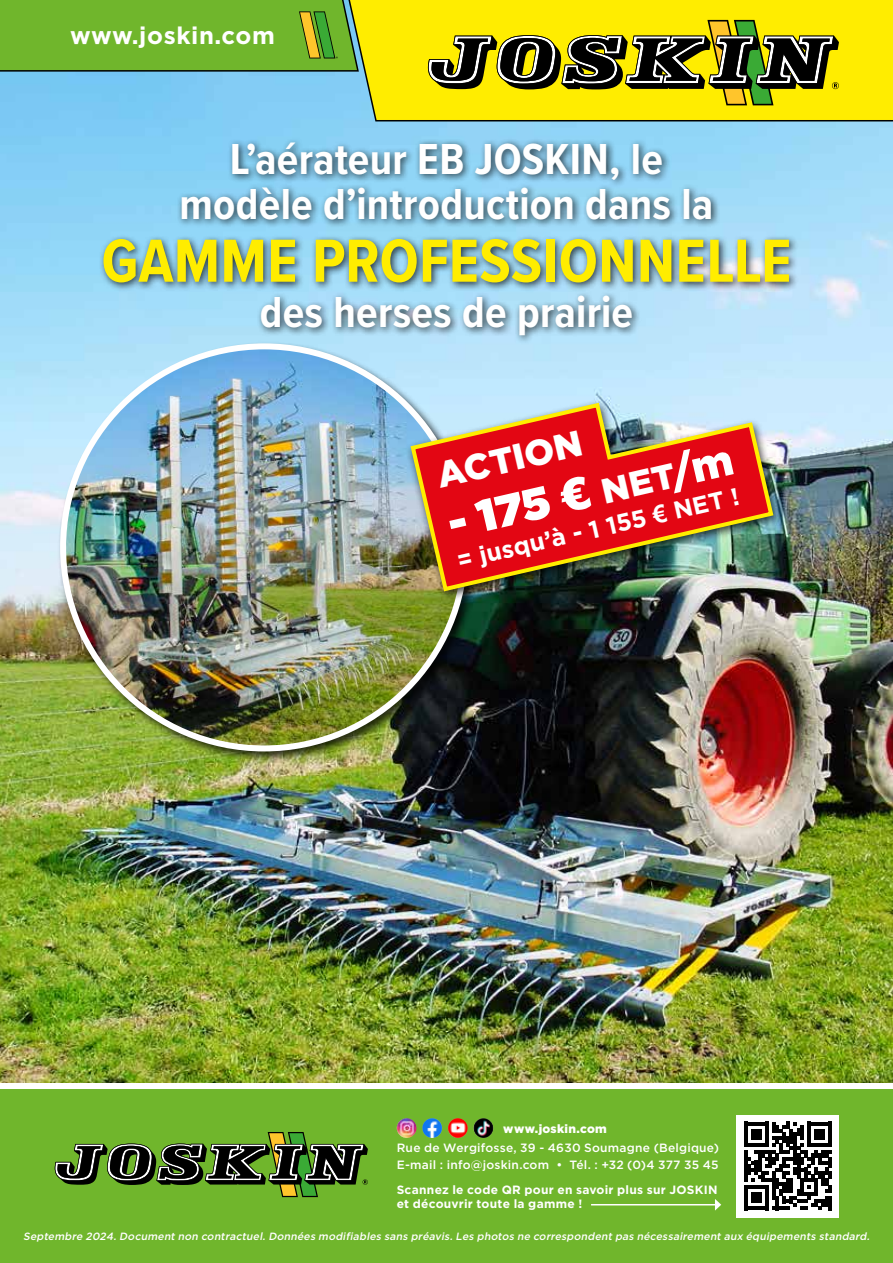
<style>
.page{position:relative;width:893px;height:1263px;background:#fff}
.page>*{position:absolute;margin:0;border:0;box-sizing:border-box;transform-origin:0 0}
.t1{font:700 63px "Proxima Nova Cond";letter-spacing:.005em;color:#ffed00}
.t2{font:700 45px/45px "Proxima Nova Cond";letter-spacing:.005em;color:#fff;text-align:center}
.t3{font:44.7px "Gotham Ultra";color:#fff}
.t4{font:900 36.15px "Gotham";color:#fff}
.t5{font:700 24.45px "Gotham";color:#fff}
.t6{font:700 24px "Gotham";letter-spacing:.025em;color:#fff}
.t7{font:500 12px/16.5px "Gotham";letter-spacing:.015em;color:#fff}
.t8{font:700 12px/14.4px "Gotham";letter-spacing:.02em;color:#fff}
.t9{font:900 12px "Gotham";letter-spacing:.02em;color:#fff}
.t10{font:italic 500 10.5px "Gotham";color:#fff}
.s1{font-family:"Arial";font-weight:900}
.s2{font-family:"Gotham";font-weight:900;font-size:35.1px}
.s3{font-family:"Gotham";font-weight:900;font-size:43.05px}
.s4{font-family:"Arial"}
</style>
<div class="page">
<div style="left:0;top:1089px;width:893px;height:174px;background:#70b62c"></div>
<svg style="left:55px;top:1132px;width:313px;height:65px"></svg>
<img style="left:397px;top:1118px;width:19px;height:20px;border-radius:10px">
<img style="left:473px;top:1118px;width:20px;height:20px;border-radius:10px">
<img style="left:422px;top:1118px;width:20px;height:20px;border-radius:10px">
<img style="left:448px;top:1118px;width:20px;height:20px;border-radius:10px">
<div style="left:737px;top:1115px;width:102px;height:102px;background:#fff"></div>
<svg style="left:744px;top:1122px;width:88px;height:88px"></svg>
<hr style="left:591px;top:1204px;width:125px;height:1px;background:#fff">
<svg style="left:715px;top:1199px;width:6px;height:11px"></svg>
<img style="left:0;top:73px;width:893px;height:1009px">
<div style="left:57px;top:341px;width:424px;height:423px;background:#000;opacity:.75"></div>
<img style="left:63px;top:346px;width:402px;height:402px;border-radius:201px">
<div style="left:405px;top:398px;width:379px;height:204px;background:#000;opacity:.75"></div>
<img style="left:408px;top:400px;width:368px;height:194px">
<div style="left:99px;top:137px;width:700px;height:208px;background:#000;opacity:.75"></div>
<svg style="left:342px;top:0;width:551px;height:122px;background:#f1e40d"></svg>
<svg style="left:428px;top:20px;width:411px;height:85px;background:#97911d"></svg>
<svg style="left:0;top:0;width:360px;height:73px;background:#6eb030"></svg>
<h3 class="t6" style="left:70px;top:21px;width:206px">www.joskin.com</h3>
<h2 class="t2" style="left:179px;top:135px;width:536px">L’aérateur EB JOSKIN, le modèle d’introduction dans la</h2>
<h1 class="t1" style="left:101px;top:214px;width:691px">GAMME PROFESSIONNELLE</h1>
<h2 class="t2" style="left:260px;top:288px;width:374px">des herses de prairie</h2>
<h3 class="t4" style="left:433px;top:455px;width:150px;rotate:-13deg">ACTION</h3>
<h3 class="t3" style="left:443px;top:498px;width:293px;rotate:-13deg">- 175 <span class="s1">€</span> <span class="s2">NET</span><span class="s3">/m</span></h3>
<h3 class="t5" style="left:454px;top:547px;width:291px;rotate:-13deg">= jusqu’à - 1 155 <span class="s4">€</span> NET !</h3>
<p class="t9" style="left:503px;top:1121px;width:105px">www.joskin.com</p>
<p class="t7" style="left:397px;top:1139px;width:324px">Rue de Wergifosse, 39 - 4630 Soumagne (Belgique)<br>E-mail : info@joskin.com • Tél. : +32 (0)4 377 35 45</p>
<p class="t8" style="left:397px;top:1182px;width:322px">Scannez le code QR pour en savoir plus sur JOSKIN et découvrir toute la gamme !</p>
<p class="t10" style="left:23px;top:1230px;width:850px">Septembre 2024. Document non contractuel. Données modifiables sans préavis. Les photos ne correspondent pas nécessairement aux équipements standard.</p>
</div>
